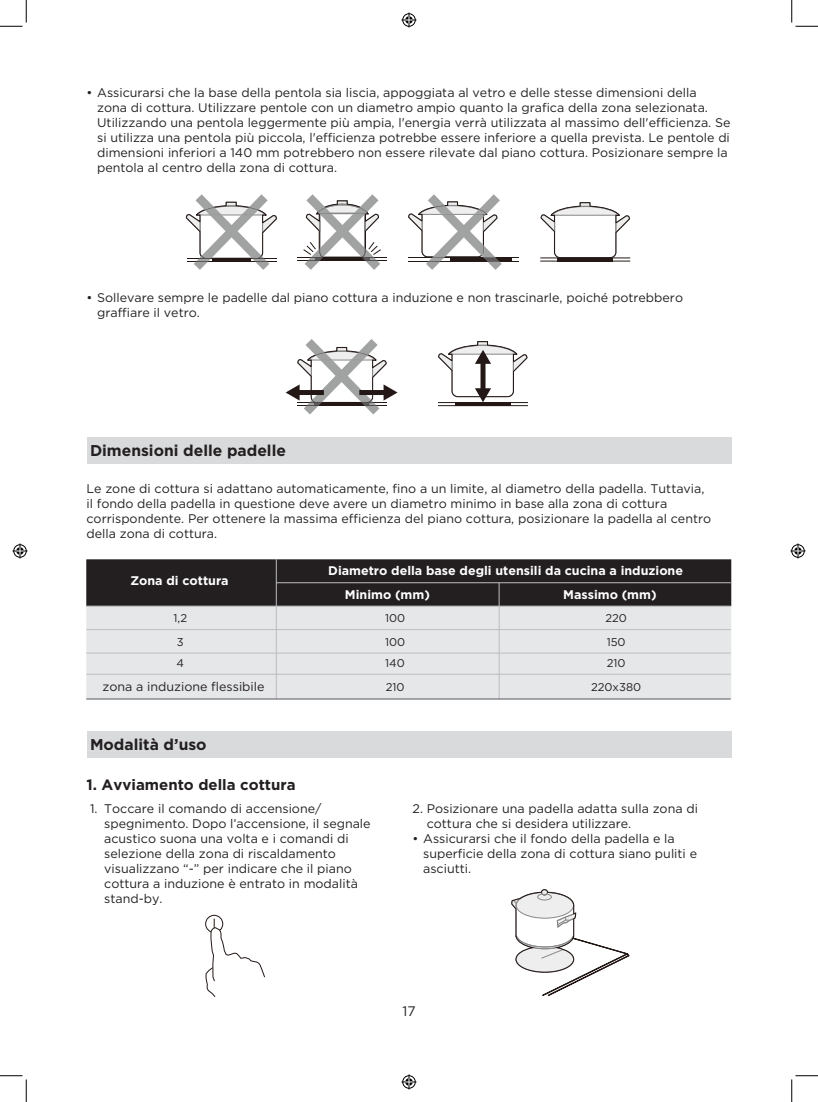
<style>
.page{position:relative;width:818px;height:1102px;background:#fff}
.page>*{position:absolute;margin:0;border:0;box-sizing:border-box;transform-origin:0 0}
.t1{font:700 15.62px "Gotham";color:#231f20}
.t2{font:700 15px "Gotham";color:#231f20}
.t3{font:13.88px "Gotham";color:#231f20}
.t4{font:12.5px/15px "Gotham";color:#231f20}
.t5{font:700 12.5px/24.4px "Gotham";color:#fff}
.t6{font:11.25px "Gotham";color:#231f20}
</style>
<div class="page">
<div style="left:86px;top:437px;width:645px;height:26px;background:#d9dadc"></div>
<div style="left:86px;top:731px;width:645px;height:26px;background:#d9dadc"></div>
<svg style="left:540px;top:202px;width:90px;height:55px"></svg>
<hr style="left:540px;top:257px;width:90px;height:1px;background:#231815">
<hr style="left:540px;top:261px;width:90px;height:1px;background:#231815">
<hr style="left:558px;top:258px;width:55px;height:3px;background:#231815">
<hr style="left:408px;top:257px;width:111px;height:1px;background:#231815">
<hr style="left:408px;top:261px;width:111px;height:1px;background:#231815">
<hr style="left:451px;top:258px;width:61px;height:3px;background:#231815">
<svg style="left:186px;top:194px;width:91px;height:76px"></svg>
<svg style="left:408px;top:194px;width:94px;height:76px"></svg>
<hr style="left:297px;top:257px;width:90px;height:1px;background:#231815">
<hr style="left:297px;top:260px;width:90px;height:1px;background:#231815">
<svg style="left:303px;top:194px;width:78px;height:76px"></svg>
<hr style="left:438px;top:402px;width:90px;height:1px;background:#231815">
<hr style="left:438px;top:405px;width:90px;height:1px;background:#231815">
<hr style="left:455px;top:402px;width:56px;height:3px;background:#231815">
<svg style="left:438px;top:341px;width:90px;height:61px"></svg>
<svg style="left:286px;top:339px;width:111px;height:75px"></svg>
<svg style="left:205px;top:914px;width:60px;height:83px"></svg>
<svg style="left:511px;top:889px;width:119px;height:107px"></svg>
<svg style="left:0;top:0;width:27px;height:27px"></svg>
<svg style="left:0;top:1075px;width:27px;height:26px"></svg>
<svg style="left:791px;top:0;width:27px;height:27px"></svg>
<svg style="left:791px;top:1075px;width:27px;height:26px"></svg>
<svg style="left:401px;top:13px;width:15px;height:15px"></svg>
<svg style="left:401px;top:1074px;width:15px;height:15px"></svg>
<svg style="left:13px;top:543px;width:15px;height:15px"></svg>
<svg style="left:790px;top:543px;width:15px;height:15px"></svg>
<div style="left:86px;top:606px;width:645px;height:92px;background:#e6e7e9"></div>
<div style="left:86px;top:559px;width:645px;height:46px;background:#231f20"></div>
<hr style="left:86px;top:629px;width:645px;height:1px;background:#bcbdc0">
<hr style="left:86px;top:674px;width:645px;height:1px;background:#bcbdc0">
<hr style="left:86px;top:652px;width:645px;height:1px;background:#bcbdc0">
<hr style="left:86px;top:605px;width:645px;height:1px;background:#bcbdc0">
<hr style="left:276px;top:559px;width:1px;height:140px;background:#bcbdc0">
<hr style="left:499px;top:582px;width:1px;height:117px;background:#bcbdc0">
<hr style="left:276px;top:582px;width:455px;height:1px;background:#bcbdc0">
<hr style="left:86px;top:698px;width:645px;height:1px;background:#57585a">
<p class="t4" style="left:97px;top:85px;width:635px;text-indent:-11px">• Assicurarsi che la base della pentola sia liscia, appoggiata al vetro e delle stesse dimensioni della<br>zona di cottura. Utilizzare pentole con un diametro ampio quanto la grafica della zona selezionata.<br>Utilizzando una pentola leggermente più ampia, l'energia verrà utilizzata al massimo dell'efficienza. Se si utilizza una pentola più piccola, l'efficienza potrebbe essere inferiore a quella prevista. Le pentole di dimensioni inferiori a 140 mm potrebbero non essere rilevate dal piano cottura. Posizionare sempre la pentola al centro della zona di cottura.</p>
<p class="t4" style="left:97px;top:289px;width:587px;text-indent:-11px">• Sollevare sempre le padelle dal piano cottura a induzione e non trascinarle, poiché potrebbero graffiare il vetro.</p>
<p class="t1" style="left:90px;top:440px;width:197px">Dimensioni delle padelle</p>
<p class="t4" style="left:86px;top:481px;width:626px">Le zone di cottura si adattano automaticamente, fino a un limite, al diametro della padella. Tuttavia, il fondo della padella in questione deve avere un diametro minimo in base alla zona di cottura corrispondente. Per ottenere la massima efficienza del piano cottura, posizionare la padella al centro della zona di cottura.</p>
<p class="t5" style="left:130px;top:568px;width:100px">Zona di cottura</p>
<p class="t5" style="left:345px;top:558px;width:340px;text-indent:-17px">Diametro della base degli utensili da cucina a induzione<br>Minimo (mm)</p>
<p class="t5" style="left:563px;top:582px;width:95px">Massimo (mm)</p>
<p class="t6" style="left:174px;top:610px;width:15px">1,2</p>
<p class="t6" style="left:385px;top:610px;width:22px">100</p>
<p class="t6" style="left:605px;top:610px;width:23px">220</p>
<p class="t6" style="left:177px;top:635px;width:8px">3</p>
<p class="t6" style="left:385px;top:635px;width:22px">100</p>
<p class="t6" style="left:607px;top:635px;width:20px">150</p>
<p class="t6" style="left:177px;top:655px;width:9px">4</p>
<p class="t6" style="left:385px;top:655px;width:21px">140</p>
<p class="t6" style="left:607px;top:655px;width:20px">210</p>
<p class="t6" style="left:386px;top:679px;width:20px">210</p>
<p class="t6" style="left:591px;top:679px;width:52px">220x380</p>
<p class="t4" style="left:102px;top:679px;width:164px">zona a induzione flessibile</p>
<p class="t1" style="left:90px;top:734px;width:118px">Modalità d’uso</p>
<p class="t2" style="left:86px;top:774px;width:211px">1. Avviamento della cottura</p>
<p class="t4" style="left:104px;top:801px;width:268px;text-indent:-14px">1. Toccare il comando di accensione/ spegnimento. Dopo l’accensione, il segnale acustico suona una volta e i comandi di selezione della zona di riscaldamento visualizzano “-” per indicare che il piano cottura a induzione è entrato in modalità stand-by.</p>
<p class="t4" style="left:427px;top:801px;width:273px;text-indent:-14px">2. Posizionare una padella adatta sulla zona di cottura che si desidera utilizzare.</p>
<p class="t4" style="left:423px;top:831px;width:275px;text-indent:-11px">• Assicurarsi che il fondo della padella e la superficie della zona di cottura siano puliti e asciutti.</p>
<p class="t3" style="left:402px;top:1001px;width:15px">17</p>
</div>
